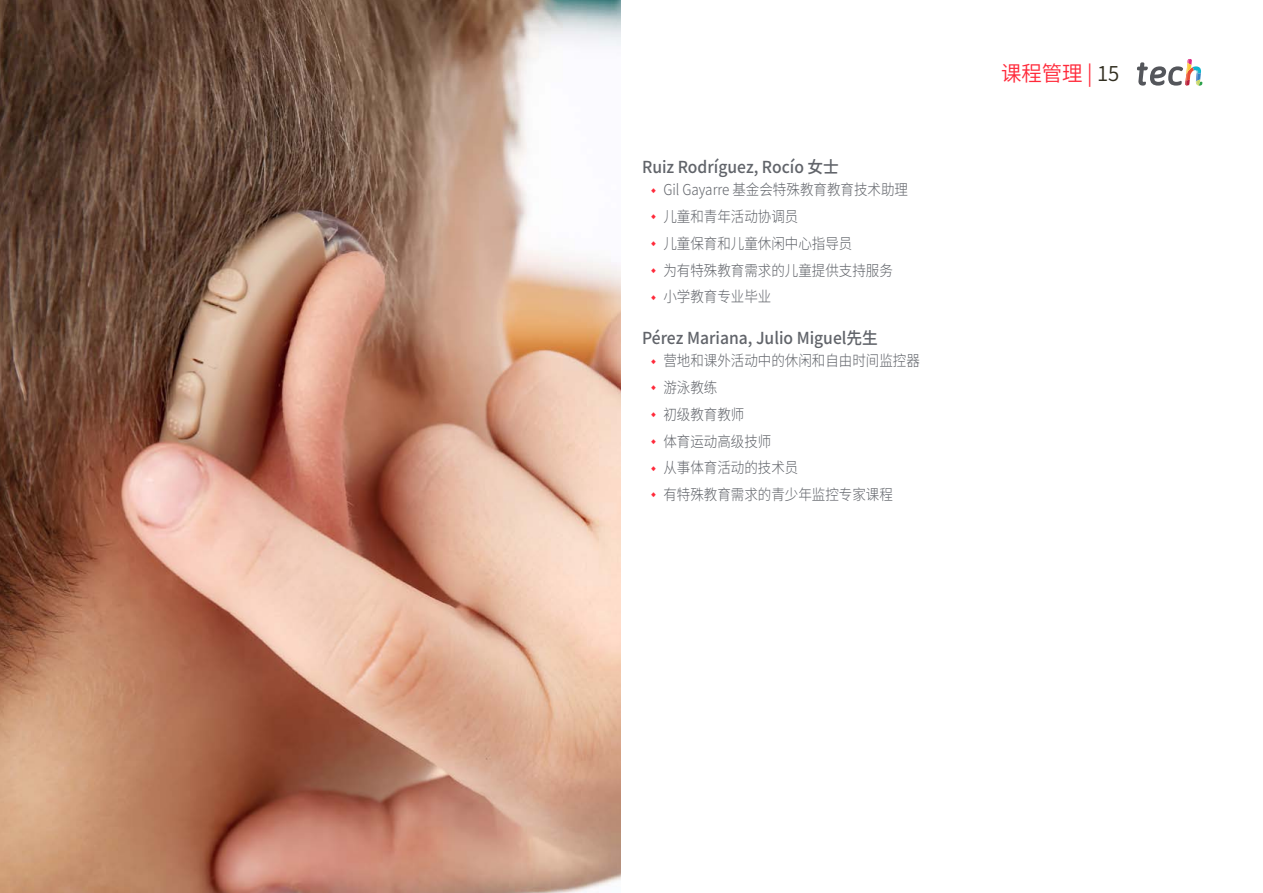
<style>
.page{position:relative;width:1263px;height:893px;background:#fff}
.page>*{position:absolute;margin:0;border:0;box-sizing:border-box;transform-origin:0 0}
.t1{font:21px "Source Han Sans CN";color:#ff293a}
.t2{font:500 16.5px "Source Han Sans CN";color:#61646a;scale:.95 1}
.t3{font:300 15px/26.7px "Source Han Sans CN";color:#61646a;scale:.9 1}
.s1{color:#312e20}
</style>
<div class="page">
<img style="left:0;top:0;width:621px;height:893px">
<svg style="left:1137px;top:59px;width:65px;height:27px"></svg>
<p class="t2" style="left:642px;top:158px;width:209px">Ruiz Rodríguez, Rocío 女士</p>
<p class="t3" style="left:663px;top:177px;width:273px">Gil Gayarre 基金会特殊教育教育技术助理儿童和青年活动协调员<br>儿童保育和儿童休闲中心指导员<br>为有特殊教育需求的儿童提供支持服务小学教育专业毕业</p>
<p class="t2" style="left:642px;top:329px;width:250px">Pérez Mariana, Julio Miguel先生</p>
<p class="t3" style="left:663px;top:348px;width:286px">营地和课外活动中的休闲和自由时间监控器游泳教练<br>初级教育教师<br>体育运动高级技师<br>从事体育活动的技术员<br>有特殊教育需求的青少年监控专家课程</p>
<h1 class="t1" style="left:1001px;top:61px;width:120px">课程管理 | <span class="s1">15</span></h1>
</div>
